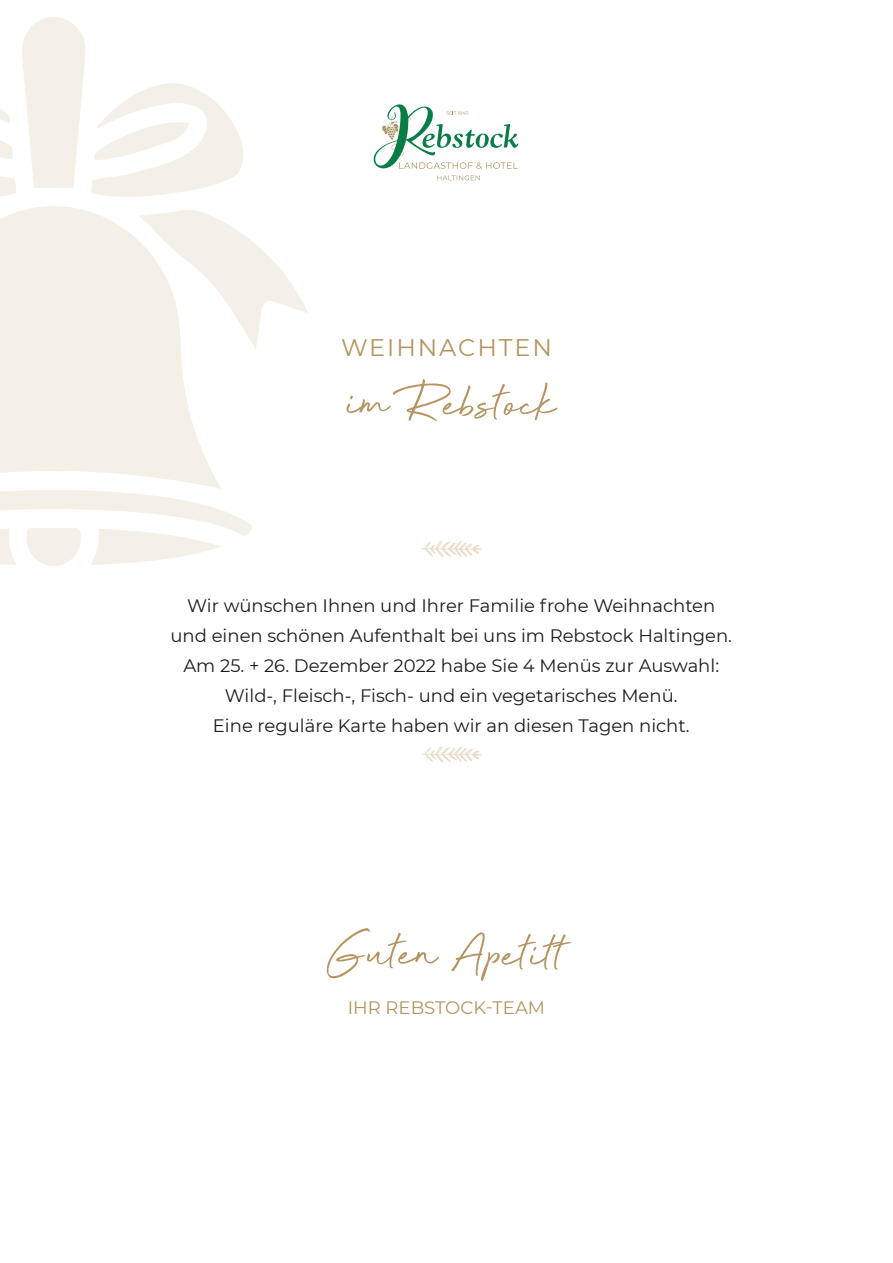
<style>
.page{position:relative;width:893px;height:1263px;background:#fff}
.page>*{position:absolute;margin:0;border:0;box-sizing:border-box;transform-origin:0 0}
.t1{font:60px "Beyond Infinity";color:#b49461}
.t2{font:24px "Montserrat";letter-spacing:.08em;color:#b49461}
.t3{font:18px/30px "Montserrat";color:#1d1d1b;text-align:center}
.t4{font:18px "Montserrat";color:#b49461}
</style>
<div class="page">
<img style="left:422px;top:541px;width:60px;height:16px">
<img style="left:422px;top:746px;width:60px;height:17px">
<svg style="left:437px;top:175px;width:43px;height:5px"></svg>
<svg style="left:373px;top:104px;width:145px;height:65px"></svg>
<svg style="left:0;top:206px;width:221px;height:283px;fill:#f4efe7"></svg>
<svg style="left:138px;top:210px;width:170px;height:139px"></svg>
<svg style="left:0;top:490px;width:252px;height:76px"></svg>
<svg style="left:0;top:17px;width:243px;height:180px"></svg>
<h2 class="t2" style="left:341px;top:331px;width:212px">WEIHNACHTEN</h2>
<h1 class="t1" style="left:347px;top:370px;width:212px;rotate:1deg">im Rebstock</h1>
<p class="t3" style="left:170px;top:590px;width:563px">Wir wünschen Ihnen und Ihrer Familie frohe Weihnachten und einen schönen Aufenthalt bei uns im Rebstock Haltingen.<br>Am 25. + 26. Dezember 2022 habe Sie 4 Menüs zur Auswahl:<br>Wild-, Fleisch-, Fisch- und ein vegetarisches Menü.<br>Eine reguläre Karte haben wir an diesen Tagen nicht.</p>
<h1 class="t1" style="left:329px;top:920px;width:237px;rotate:1deg">Guten Apetitt</h1>
<p class="t4" style="left:348px;top:996px;width:199px">IHR REBSTOCK-TEAM</p>
</div>
